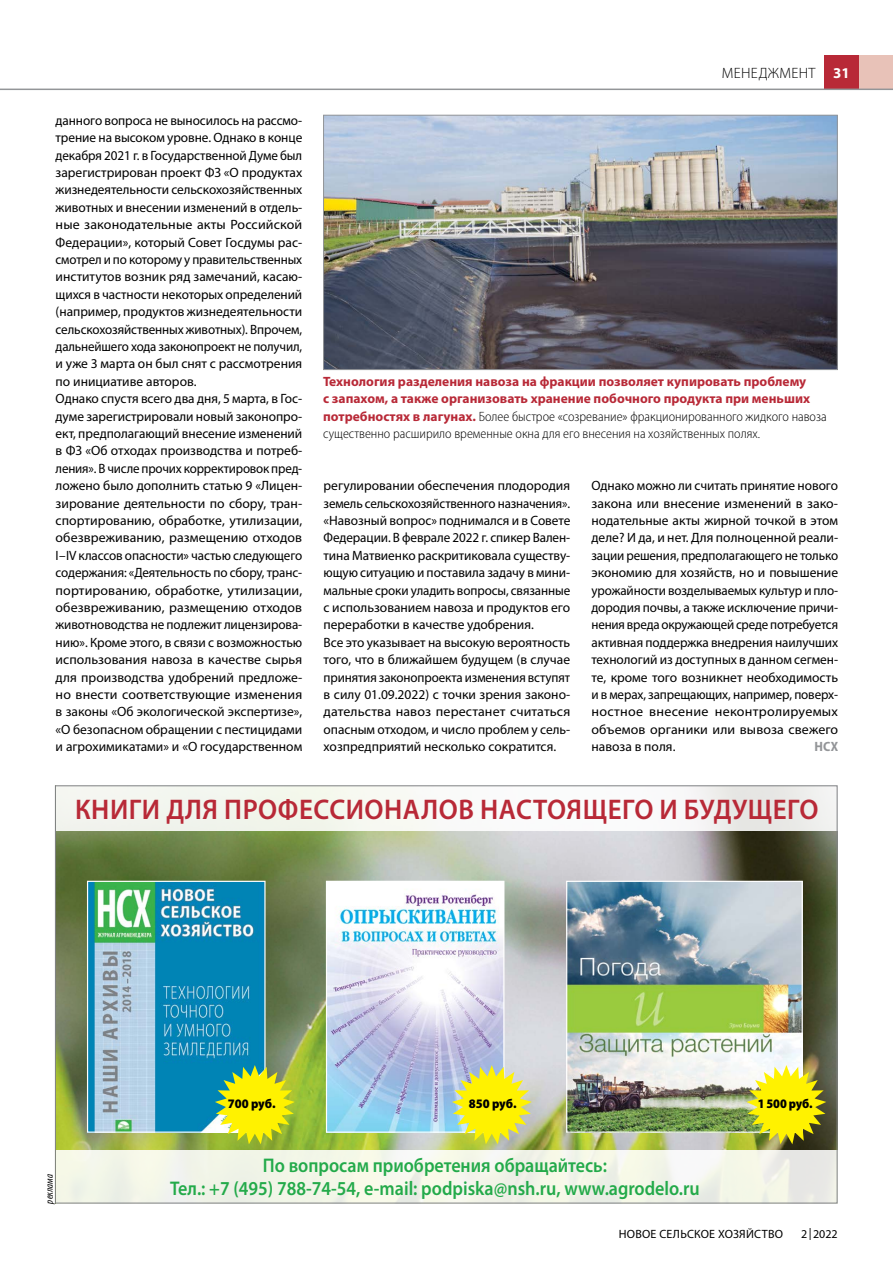
<style>
.page{position:relative;width:893px;height:1263px;background:#fff}
.page>*{position:absolute;margin:0;border:0;box-sizing:border-box;transform-origin:0 0}
.t1{font:600 28.5px "Myriad Pro";letter-spacing:.02em;color:#b82937;scale:.95 1}
.t2{font:600 19.8px/22.4px "Myriad Pro";color:#23aa4a;text-align:center;scale:.91 1}
.t3{font:300 15px "Myriad Pro";letter-spacing:.02em;color:#000}
.t4{font:13.5px/17.4px "Myriad Pro";letter-spacing:-.005em;color:#000}
.t5{font:700 13.5px/17.4px "Myriad Pro";color:#b82937}
.t6{font:700 semi-condensed 13.5px "Myriad Pro";color:#939598}
.t7{font:900 semi-condensed 13.05px "Myriad Pro";color:#000}
.t8{font:12px "Myriad Pro";letter-spacing:.02em;color:#000}
.t9{font:italic condensed 10.5px "Myriad Pro";color:#000}
.s1{font-weight:700;color:#fff}
.s2{font-weight:300;font-stretch:semi-condensed;color:#000}
</style>
<div class="page">
<div style="left:859px;top:55px;width:34px;height:35px;background:#e8c2b8"></div>
<div style="left:824px;top:55px;width:35px;height:35px;background:#b82937"></div>
<hr style="left:0;top:89px;width:893px;height:1px;background:#939598">
<img style="left:325px;top:117px;width:511px;height:251px">
<div style="left:323px;top:115px;width:515px;height:255px;border:1px solid #939598"></div>
<img style="left:57px;top:831px;width:778px;height:319px">
<svg style="left:57px;top:785px;width:781px;height:46px;fill:#f4f6f0"></svg>
<svg style="left:57px;top:1150px;width:778px;height:51px;background:#f2f4e8"></svg>
<img style="left:89px;top:883px;width:175px;height:248px">
<div style="left:87px;top:881px;width:179px;height:252px;border:1px solid #fff"></div>
<svg style="left:215px;top:1065px;width:80px;height:79px;background:#c1d230"></svg>
<img style="left:328px;top:883px;width:174px;height:248px">
<div style="left:326px;top:881px;width:178px;height:252px;border:1px solid #fff"></div>
<img style="left:568px;top:883px;width:233px;height:248px">
<div style="left:566px;top:881px;width:237px;height:252px;border:1px solid #fff"></div>
<svg style="left:452px;top:1065px;width:80px;height:79px;background:#e0df51"></svg>
<img style="left:746px;top:1065px;width:80px;height:79px">
<p class="t4" style="left:56px;top:111px;width:248px">данного вопроса не выносилось на рассмо‑ трение на высоком уровне. Однако в конце декабря 2021 г. в Государственной Думе был зарегистрирован проект ФЗ «О продуктах жизнедеятельности сельскохозяйственных животных и внесении изменений в отдель‑ ные законодательные акты Российской Федерации», который Совет Госдумы рас‑ смотрел и по которому у правительственных институтов возник ряд замечаний, касаю‑ щихся в частности некоторых определений (например, продуктов жизнедеятельности сельскохозяйственных животных). Впрочем, дальнейшего хода законопроект не получил, и уже 3 марта он был снят с рассмотрения по инициативе авторов.<br>Однако спустя всего два дня, 5 марта, в Гос‑ думе зарегистрировали новый законопро‑ ект, предполагающий внесение изменений в ФЗ «Об отходах производства и потреб&shy;ления». В числе прочих корректировок пред‑ ложено было дополнить статью 9 «Лицен&shy;зирование деятельности по сбору, тран‑ спортированию, обработке, утилизации, обезвреживанию, размещению отходов I–IV классов опасности» частью следующего содержания: «Деятельность по сбору, транс&shy;портированию, обработке, утилизации, обезвреживанию, размещению отходов животноводства не подлежит лицензирова‑ нию». Кроме этого, в связи с возможностью использования навоза в качестве сырья для производства удобрений предложе‑ но внести соответствующие изменения в законы «Об экологической экспертизе», «О безопасном обращении с пестицидами и агрохимикатами» и «О государственном</p>
<p class="t3" style="left:722px;top:65px;width:129px">МЕНЕДЖМЕНТ <span class="s1">31</span></p>
<p class="t5" style="left:323px;top:372px;width:505px">Технология разделения навоза на фракции позволяет купировать проблему<br>с запахом, а также организовать хранение побочного продукта при меньших потребностях в лагунах. <span class="s2">Более быстрое «созревание» фракционированного жидкого навоза существенно расширило временные окна для его внесения на хозяйственных полях.</span></p>
<p class="t4" style="left:324px;top:477px;width:248px">регулировании обеспечения плодородия земель сельскохозяйственного назначения». «Навозный вопрос» поднимался и в Совете Федерации. В феврале 2022 г. спикер Вален‑ тина Матвиенко раскритиковала существу‑ ющую ситуацию и поставила задачу в мини‑ мальные сроки уладить вопросы, связанные с использованием навоза и продуктов его переработки в качестве удобрения.<br>Все это указывает на высокую вероятность того, что в ближайшем будущем (в случае принятия законопроекта изменения вступят в силу 01.09.2022) с точки зрения законо‑ дательства навоз перестанет считаться опасным отходом, и число проблем у сель‑ хозпредприятий несколько сократится.</p>
<p class="t4" style="left:591px;top:477px;width:248px;text-align:justify">Однако можно ли считать принятие нового закона или внесение изменений в зако‑ нодательные акты жирной точкой в этом деле? И да, и нет. Для полноценной реали‑ зации решения, предполагающего не только экономию для хозяйств, но и повышение урожайности возделываемых культур и пло‑ дородия почвы, а также исключение причи‑ нения вреда окружающей среде потребуется активная поддержка внедрения наилучших технологий из доступных в данном сегмен‑ те, кроме того возникнет необходимость и в мерах, запрещающих, например, поверх&shy;ностное внесение неконтролируемых объемов органики или вывоза свежего навоза в поля.</p>
<p class="t6" style="left:815px;top:739px;width:25px">НСХ</p>
<h1 class="t1" style="left:75px;top:791px;width:784px">КНИГИ ДЛЯ ПРОФЕССИОНАЛОВ НАСТОЯЩЕГО И БУДУЩЕГО</h1>
<p class="t9" style="left:43px;top:1203px;width:31px;rotate:-90deg">реклама</p>
<p class="t7" style="left:228px;top:1096px;width:49px">700 руб.</p>
<p class="t7" style="left:469px;top:1096px;width:49px">850 руб.</p>
<p class="t7" style="left:758px;top:1096px;width:56px">1 500 руб.</p>
<h2 class="t2" style="left:170px;top:1154px;width:583px">По вопросам приобретения обращайтесь:<br>Тел.: +7 (495) 788-74-54, e-mail: podpiska@nsh.ru, www.agrodelo.ru</h2>
<p class="t8" style="left:619px;top:1227px;width:166px">НОВОЕ СЕЛЬСКОЕ ХОЗЯЙСТВО</p>
<p class="t8" style="left:801px;top:1227px;width:38px">2|2022</p>
</div>
